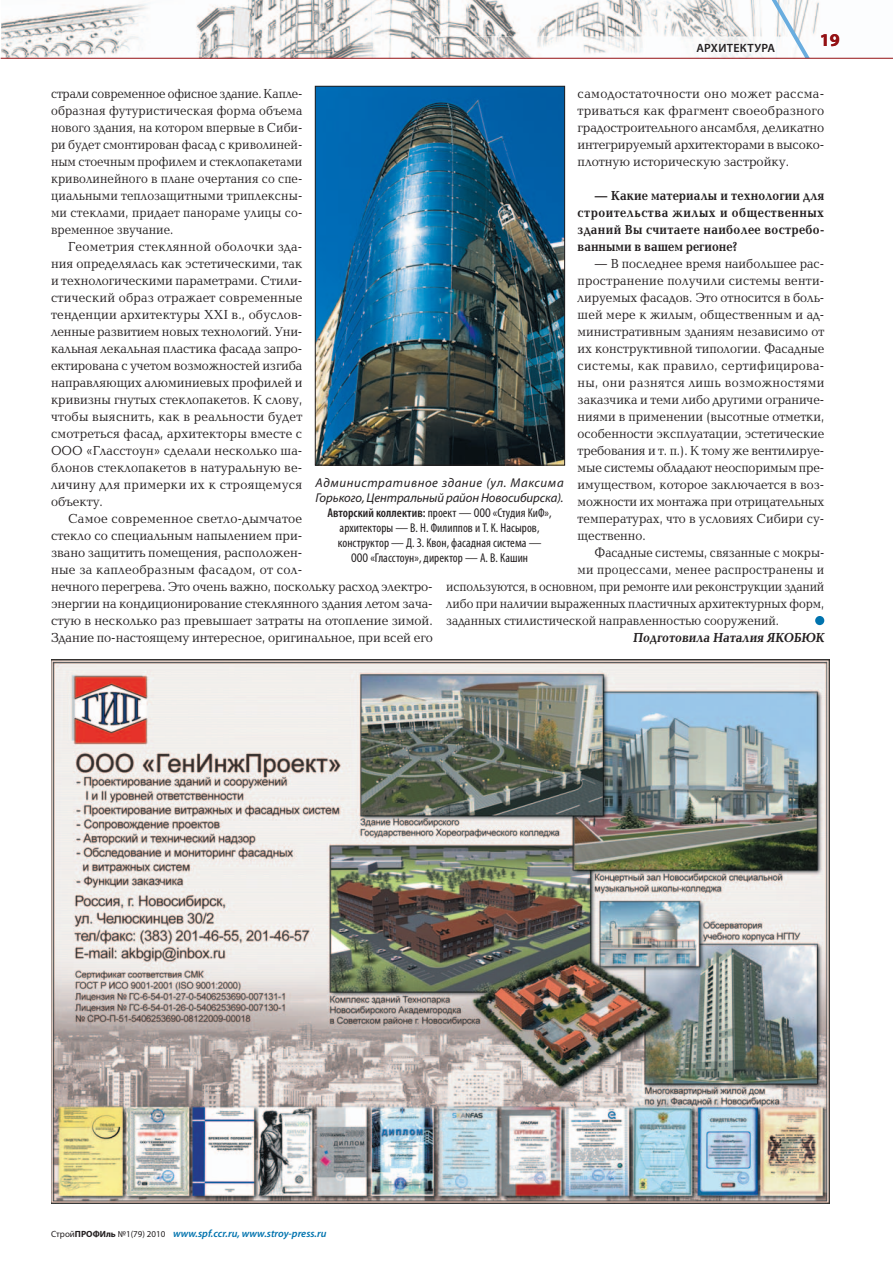
<style>
.page{position:relative;width:893px;height:1263px;background:#fff}
.page>*{position:absolute;margin:0;border:0;box-sizing:border-box;transform-origin:0 0}
.t1{font:700 18px "Myriad Pro";color:#941114}
.t2{font:13.5px/17px "Baltica C";color:#231f20;text-align:justify;scale:.92 1}
.t3{font:13.5px/17px "Baltica C";color:#231f20;text-align:justify;scale:.93 1}
.t4{font:13.5px/17px "Baltica C";color:#231f20;scale:.94 1}
.t5{font:13.5px/17px "Baltica C";color:#231f20;text-align:justify;scale:.9 1}
.t6{font:13.5px "Baltica C";color:#231f20;scale:.89 1}
.t7{font:700 13.5px/17px "Baltica C";letter-spacing:.025em;color:#231f20;text-align:justify;scale:.9 1}
.t8{font:13.5px "Baltica C";letter-spacing:.02em;color:#231f20;scale:.89 1}
.t9{font:condensed 12.75px/15px "Myriad Pro";letter-spacing:.005em;color:#231f20;text-align:center}
.t10{font:600 12px "Myriad Pro";letter-spacing:.025em;color:#231f20}
.t11{font:italic 600 10.5px "Myriad Pro";color:#0073ae}
.s1{font-style:italic;font-stretch:normal}
.s2{font-weight:600}
.s3{font-weight:400;font-style:normal;font-size:9px;color:#231f20}
.s4{font-weight:700;font-style:normal;font-size:9px;color:#231f20}
</style>
<div class="page">
<img style="left:1px;top:0;width:892px;height:58px">
<img style="left:434px;top:37px;width:328px;height:21px">
<svg style="left:762px;top:0;width:48px;height:58px"></svg>
<hr style="left:1px;top:58px;width:892px;height:1px;background:#941114">
<div style="left:815px;top:616px;width:9px;height:9px;background:#0073ae;border-radius:50%"></div>
<img style="left:317px;top:88px;width:246px;height:375px">
<div style="left:315px;top:86px;width:250px;height:379px;border:1px solid #231f20"></div>
<img style="left:51px;top:659px;width:778px;height:544px">
<p class="t10" style="left:696px;top:44px;width:80px">АРХИТЕКТУРА</p>
<h1 class="t1" style="left:820px;top:33px;width:21px">19</h1>
<p class="t5" style="left:51px;top:86px;width:281px">страли современное офисное здание. Капле&shy;образная футуристическая форма объема нового здания, на котором впервые в Сиби&shy;ри будет смонтирован фасад с криволиней&shy;ным стоечным профилем и стеклопакетами криволинейного в плане очертания со спе&shy;циальными теплозащитными триплексны&shy;ми стеклами, придает панораме улицы со&shy;временное звучание.</p>
<p class="t3" style="left:51px;top:239px;width:272px;text-indent:17px">Геометрия стеклянной оболочки зда&shy;ния определялась как эстетическими, так и технологическими параметрами. Стили&shy;стический образ отражает современные тенденции архитектуры XXI в., обуслов&shy;ленные развитием новых технологий. Уни&shy;кальная лекальная пластика фасада запро&shy;ектирована с учетом возможностей изгиба направляющих алюминиевых профилей и кривизны гнутых стеклопакетов. К слову, чтобы выяснить, как в реальности будет смотреться фасад, архитекторы вместе с ООО «Гласстоун» сделали несколько ша&shy;блонов стеклопакетов в натуральную ве&shy;личину для примерки их к строящемуся объекту.</p>
<p class="t4" style="left:51px;top:511px;width:408px;text-indent:17px">Самое современное светло-дымчатое<br>стекло со специальным напылением при-<br>звано защитить помещения, расположен-<br>ные за каплеобразным фасадом, от сол-<br>нечного перегрева. Это очень важно, поскольку расход электро&shy;энергии на кондиционирование стеклянного здания летом зача&shy;стую в несколько раз превышает затраты на отопление зимой.<br>Здание по-настоящему интересное, оригинальное, при всей его</p>
<p class="t4" style="left:578px;top:86px;width:264px;text-align:justify">самодостаточности оно может рассма&shy;триваться как фрагмент своеобразного градостроительного ансамбля, деликатно интегрируемый архитекторами в высоко&shy;плотную историческую застройку.</p>
<p class="t7" style="left:578px;top:188px;width:276px;text-indent:17px">— Какие материалы и технологии для строительства жилых и общественных зданий Вы считаете наиболее востребо&shy;ванными в вашем регионе?</p>
<p class="t2" style="left:578px;top:256px;width:270px;text-indent:17px">— В последнее время наибольшее рас&shy;пространение получили системы венти&shy;лируемых фасадов. Это относится в боль&shy;шей мере к жилым, общественным и ад&shy;министративным зданиям независимо от их конструктивной типологии. Фасадные системы, как правило, сертифицирова&shy;ны, они разнятся лишь возможностями заказчика и теми либо другими ограниче&shy;ниями в применении (высотные отметки, особенности эксплуатации, эстетические требования и т. п.). К тому же вентилируе&shy;мые системы обладают неоспоримым пре&shy;имуществом, которое заключается в воз&shy;можности их монтажа при отрицательных температурах, что в условиях Сибири су&shy;щественно.</p>
<p class="t6" style="left:595px;top:547px;width:260px">Фасадные системы, связанные с мокры-</p>
<p class="t8" style="left:578px;top:564px;width:279px">ми процессами, менее распространены и</p>
<p class="t6" style="left:446px;top:581px;width:426px">используются, в основном, при ремонте или реконструкции зданий</p>
<p class="t6" style="left:446px;top:598px;width:426px">либо при наличии выраженных пластичных архитектурных форм,</p>
<p class="t6" style="left:446px;top:615px;width:375px">заданных стилистической направленностью сооружений.</p>
<p class="t7" style="left:633px;top:630px;width:216px">Подготовила Наталия ЯКОБЮК</p>
<p class="t9" style="left:316px;top:477px;width:250px"><span class="s1">Административное здание (ул. Максима Горького, Центральный район Новосибирска).<br></span><span class="s2">Авторский коллектив:</span> проект — ООО «Студия КиФ», архитекторы — В. Н. Филиппов и Т. К. Насыров, конструктор — Д. З. Квон, фасадная система —<br>ООО «Гласстоун», директор — А. В. Кашин</p>
<p class="t11" style="left:51px;top:1230px;width:277px"><span class="s3">Cтрой</span><span class="s4">ПРОФИль</span> <span class="s3">№1(79) 2010</span> www.spf.ccr.ru, www.stroy-press.ru</p>
</div>
